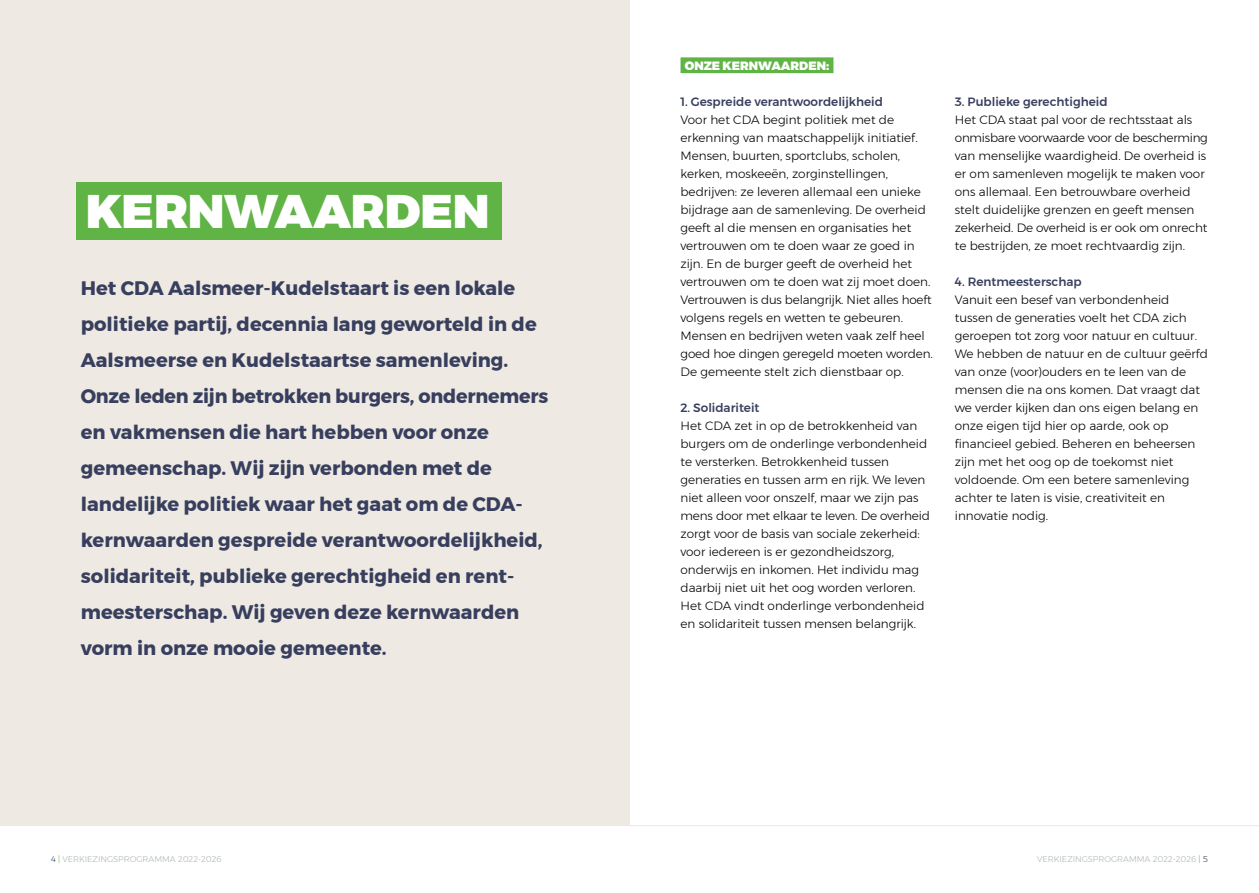
<style>
.page{position:relative;width:1259px;height:893px;background:#fff}
.page>*{position:absolute;margin:0;border:0;box-sizing:border-box;transform-origin:0 0}
.t1{font:900 47.1px "Montserrat";letter-spacing:-.005em;color:#fff}
.t2{font:700 19.5px/36px "Montserrat";color:#383f5e}
.t3{font:300 12px/18px "Montserrat";color:#000}
.t4{font:500 12px "Montserrat";color:#383f5e}
.t5{font:900 12px "Montserrat";color:#fff}
.t6{font:300 8.25px "Montserrat";color:#adb8b6}
.s1{color:#383f5e}
.s2{color:#60b345}
</style>
<div class="page">
<hr style="left:0;top:825px;width:1259px;height:1px;background:#eee9e2">
<div style="left:0;top:0;width:629px;height:826px;background:#eee9e2"></div>
<div style="left:680px;top:57px;width:153px;height:16px;background:#60b345"></div>
<div style="left:76px;top:182px;width:426px;height:58px;background:#60b345"></div>
<h1 class="t1" style="left:86px;top:172px;width:405px">KERNWAARDEN</h1>
<p class="t2" style="left:81px;top:270px;width:469px">Het CDA Aalsmeer-Kudelstaart is een lokale politieke partij, decennia lang geworteld in de Aalsmeerse en Kudelstaartse samenleving.<br>Onze leden zijn betrokken burgers, ondernemers en vakmensen die hart hebben voor onze gemeenschap. Wij zijn verbonden met de landelijke politiek waar het gaat om de CDA&shy;kernwaarden gespreide verantwoordelijkheid, solidariteit, publieke gerechtigheid en rent&shy;meesterschap. Wij geven deze kernwaarden vorm in onze mooie gemeente.</p>
<p class="t5" style="left:685px;top:55px;width:146px">ONZE KERNWAARDEN:</p>
<p class="t4" style="left:680px;top:92px;width:204px">1. Gespreide verantwoordelijkheid</p>
<p class="t3" style="left:680px;top:110px;width:254px">Voor het CDA begint politiek met de erkenning van maatschappelijk initiatief.<br>Mensen, buurten, sportclubs, scholen, kerken, moskeeën, zorginstellingen, bedrijven: ze leveren allemaal een unieke bijdrage aan de samenleving. De overheid geeft al die mensen en organisaties het vertrouwen om te doen waar ze goed in zijn. En de burger geeft de overheid het vertrouwen om te doen wat zij moet doen.<br>Vertrouwen is dus belangrijk. Niet alles hoeft volgens regels en wetten te gebeuren.<br>Mensen en bedrijven weten vaak zelf heel goed hoe dingen geregeld moeten worden.<br>De gemeente stelt zich dienstbaar op.</p>
<p class="t4" style="left:680px;top:398px;width:81px">2. Solidariteit</p>
<p class="t3" style="left:680px;top:416px;width:251px">Het CDA zet in op de betrokkenheid van burgers om de onderlinge verbondenheid te versterken. Betrokkenheid tussen generaties en tussen arm en rijk. We leven niet alleen voor onszelf, maar we zijn pas mens door met elkaar te leven. De overheid zorgt voor de basis van sociale zekerheid: voor iedereen is er gezondheidszorg, onderwijs en inkomen. Het individu mag daarbij niet uit het oog worden verloren.<br>Het CDA vindt onderlinge verbondenheid en solidariteit tussen mensen belangrijk.</p>
<p class="t4" style="left:955px;top:92px;width:154px">3. Publieke gerechtigheid</p>
<p class="t3" style="left:955px;top:110px;width:254px">Het CDA staat pal voor de rechtsstaat als onmisbare voorwaarde voor de bescherming van menselijke waardigheid. De overheid is er om samenleven mogelijk te maken voor ons allemaal. Een betrouwbare overheid stelt duidelijke grenzen en geeft mensen zekerheid. De overheid is er ook om onrecht te bestrijden, ze moet rechtvaardig zijn.</p>
<p class="t4" style="left:955px;top:272px;width:128px">4. Rentmeesterschap</p>
<p class="t3" style="left:955px;top:290px;width:254px">Vanuit een besef van verbondenheid tussen de generaties voelt het CDA zich geroepen tot zorg voor natuur en cultuur.<br>We hebben de natuur en de cultuur geërfd van onze (voor)ouders en te leen van de mensen die na ons komen. Dat vraagt dat we verder kijken dan ons eigen belang en onze eigen tijd hier op aarde, ook op financieel gebied. Beheren en beheersen zijn met het oog op de toekomst niet voldoende. Om een betere samenleving achter te laten is visie, creativiteit en innovatie nodig.</p>
<p class="t6" style="left:51px;top:852px;width:172px"><span class="s1">4</span> <span class="s2">|</span> VERKIEZINGSPROGRAMMA 2022-2026</p>
<p class="t6" style="left:1037px;top:852px;width:172px">VERKIEZINGSPROGRAMMA 2022-2026 <span class="s2">|</span> <span class="s1">5</span></p>
</div>
